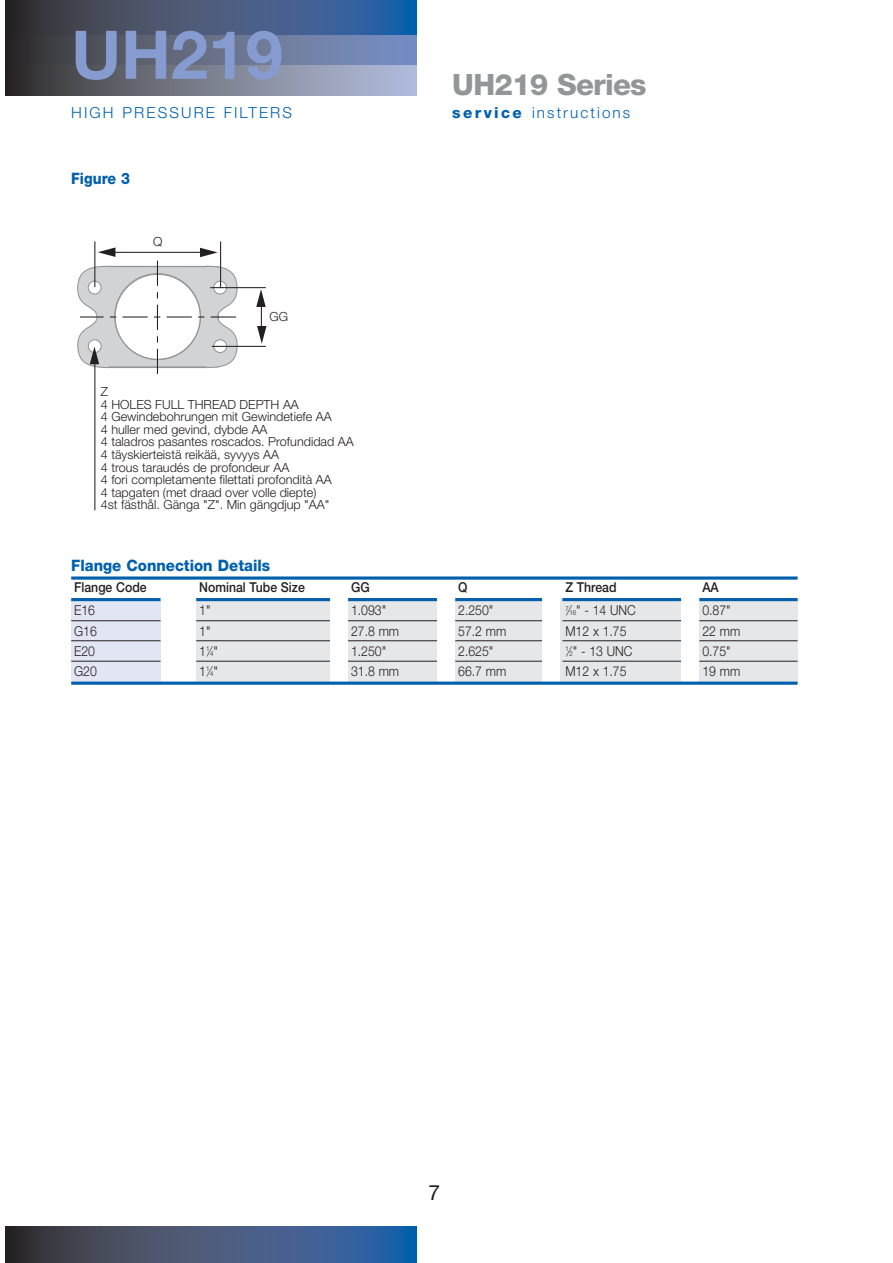
<style>
.page{position:relative;width:893px;height:1263px;background:#fff}
.page>*{position:absolute;margin:0;border:0;box-sizing:border-box;transform-origin:0 0}
.t1{font:700 67.2px "Helvetica Neue";color:#869cd0}
.t2{font:800 29.4px "Helvetica Neue";letter-spacing:-.025em;color:#939598}
.t3{font:21px "Helvetica Neue";color:#231f20}
.t4{font:800 15.75px "Helvetica Neue";color:#0060ae;scale:.95 1}
.t5{font:800 15.75px "Helvetica Neue";color:#0060ae;scale:.9 1}
.t6{font:300 15.15px "Helvetica Neue";letter-spacing:.14em;color:#0060ae}
.t7{font:300 13.65px "Helvetica Neue";color:#231f20;scale:.9 1}
.t8{font:500 13.65px "Helvetica Neue";color:#231f20;scale:.9 1}
.t9{font:300 12.6px/12.6px "Helvetica Neue";color:#231f20}
.s1{font-weight:800}
.s2{font-size:6.9px}
</style>
<div class="page">
<svg style="left:6px;top:0;width:410px;height:36px"></svg>
<svg style="left:6px;top:36px;width:410px;height:30px"></svg>
<svg style="left:6px;top:66px;width:410px;height:29px"></svg>
<svg style="left:6px;top:1226px;width:410px;height:36px"></svg>
<svg style="left:256px;top:289px;width:10px;height:18px"></svg>
<hr style="left:261px;top:302px;width:1px;height:31px;background:#231f20">
<svg style="left:257px;top:326px;width:9px;height:18px"></svg>
<hr style="left:94px;top:360px;width:1px;height:150px;background:#231f20">
<hr style="left:210px;top:287px;width:56px;height:1px;background:#231f20">
<hr style="left:220px;top:241px;width:1px;height:46px;background:#231f20">
<hr style="left:212px;top:346px;width:54px;height:1px;background:#231f20">
<hr style="left:94px;top:241px;width:1px;height:46px;background:#231f20">
<svg style="left:77px;top:247px;width:161px;height:128px"></svg>
<div style="left:196px;top:598px;width:601px;height:84px;background:#e6e7e8"></div>
<div style="left:71px;top:600px;width:90px;height:83px;background:#e2e5f4"></div>
<svg style="left:71px;top:576px;width:726px;height:4px"></svg>
<hr style="left:71px;top:598px;width:90px;height:3px;background:#0060ae">
<hr style="left:71px;top:620px;width:90px;height:1px;background:#231f20">
<hr style="left:196px;top:598px;width:134px;height:3px;background:#0060ae">
<hr style="left:699px;top:598px;width:98px;height:3px;background:#0060ae">
<hr style="left:348px;top:598px;width:89px;height:3px;background:#0060ae">
<hr style="left:455px;top:598px;width:89px;height:3px;background:#0060ae">
<hr style="left:562px;top:598px;width:119px;height:3px;background:#0060ae">
<hr style="left:196px;top:620px;width:134px;height:1px;background:#231f20">
<hr style="left:348px;top:620px;width:89px;height:1px;background:#231f20">
<hr style="left:455px;top:620px;width:89px;height:1px;background:#231f20">
<hr style="left:562px;top:620px;width:119px;height:1px;background:#231f20">
<hr style="left:699px;top:620px;width:98px;height:1px;background:#231f20">
<hr style="left:71px;top:641px;width:90px;height:1px;background:#231f20">
<hr style="left:196px;top:641px;width:134px;height:1px;background:#231f20">
<hr style="left:348px;top:641px;width:89px;height:1px;background:#231f20">
<hr style="left:455px;top:641px;width:89px;height:1px;background:#231f20">
<hr style="left:562px;top:641px;width:119px;height:1px;background:#231f20">
<hr style="left:699px;top:641px;width:98px;height:1px;background:#231f20">
<hr style="left:71px;top:661px;width:90px;height:1px;background:#231f20">
<hr style="left:196px;top:661px;width:134px;height:1px;background:#231f20">
<hr style="left:348px;top:661px;width:89px;height:1px;background:#231f20">
<hr style="left:455px;top:661px;width:89px;height:1px;background:#231f20">
<hr style="left:562px;top:661px;width:119px;height:1px;background:#231f20">
<hr style="left:699px;top:661px;width:98px;height:1px;background:#231f20">
<div style="left:330px;top:597px;width:18px;height:89px;background:#fff"></div>
<div style="left:437px;top:596px;width:18px;height:89px;background:#fff"></div>
<div style="left:542px;top:596px;width:18px;height:89px;background:#fff"></div>
<div style="left:681px;top:596px;width:18px;height:89px;background:#fff"></div>
<hr style="left:71px;top:682px;width:726px;height:3px;background:#0060ae">
<h1 class="t1" style="left:71px;top:31px;width:213px">UH219</h1>
<h2 class="t2" style="left:452px;top:74px;width:196px">UH219 Series</h2>
<p class="t6" style="left:71px;top:107px;width:222px">HIGH PRESSURE FILTERS</p>
<p class="t6" style="left:452px;top:107px;width:179px"><span class="s1">service</span> instructions</p>
<p class="t5" style="left:71px;top:173px;width:67px">Figure 3</p>
<p class="t9" style="left:153px;top:237px;width:11px">Q</p>
<p class="t9" style="left:269px;top:312px;width:20px">GG</p>
<p class="t9" style="left:101px;top:386px;width:254px">Z<br>4 HOLES FULL THREAD DEPTH AA<br>4 Gewindebohrungen mit Gewindetiefe AA<br>4 huller med gevind, dybde AA<br>4 taladros pasantes roscados. Profundidad AA 4 täyskierteistä reikää, syvyys AA<br>4 trous taraudés de profondeur AA<br>4 fori completamente filettati profondità AA<br>4 tapgaten (met draad over volle diepte)<br>4st fästhål. Gänga "Z". Min gängdjup "AA"</p>
<p class="t4" style="left:71px;top:560px;width:211px">Flange Connection Details</p>
<p class="t8" style="left:74px;top:583px;width:82px">Flange Code</p>
<p class="t8" style="left:199px;top:583px;width:119px">Nominal Tube Size</p>
<p class="t8" style="left:351px;top:583px;width:22px">GG</p>
<p class="t8" style="left:458px;top:583px;width:12px">Q</p>
<p class="t8" style="left:565px;top:583px;width:58px">Z Thread</p>
<p class="t8" style="left:702px;top:583px;width:20px">AA</p>
<p class="t7" style="left:74px;top:606px;width:25px">E16</p>
<p class="t7" style="left:199px;top:606px;width:14px">1"</p>
<p class="t7" style="left:351px;top:606px;width:41px">1.093"</p>
<p class="t7" style="left:458px;top:606px;width:41px">2.250"</p>
<p class="t7" style="left:565px;top:606px;width:80px"><sup>7</sup>⁄<span class="s2">16</span>" - 14 UNC</p>
<p class="t7" style="left:702px;top:606px;width:33px">0.87"</p>
<p class="t7" style="left:74px;top:626px;width:27px">G16</p>
<p class="t7" style="left:199px;top:626px;width:14px">1"</p>
<p class="t7" style="left:351px;top:626px;width:55px">27.8 mm</p>
<p class="t7" style="left:458px;top:626px;width:55px">57.2 mm</p>
<p class="t7" style="left:565px;top:626px;width:70px">M12 x 1.75</p>
<p class="t7" style="left:702px;top:626px;width:44px">22 mm</p>
<p class="t7" style="left:74px;top:646px;width:25px">E20</p>
<p class="t7" style="left:199px;top:646px;width:22px">1<sup>1</sup>⁄<span class="s2">4</span>"</p>
<p class="t7" style="left:351px;top:646px;width:41px">1.250"</p>
<p class="t7" style="left:458px;top:646px;width:41px">2.625"</p>
<p class="t7" style="left:565px;top:646px;width:76px"><sup>1</sup>⁄<span class="s2">2</span>" - 13 UNC</p>
<p class="t7" style="left:702px;top:646px;width:33px">0.75"</p>
<p class="t7" style="left:74px;top:666px;width:27px">G20</p>
<p class="t7" style="left:199px;top:666px;width:22px">1<sup>1</sup>⁄<span class="s2">4</span>"</p>
<p class="t7" style="left:351px;top:666px;width:55px">31.8 mm</p>
<p class="t7" style="left:458px;top:666px;width:55px">66.7 mm</p>
<p class="t7" style="left:565px;top:666px;width:70px">M12 x 1.75</p>
<p class="t7" style="left:702px;top:666px;width:44px">19 mm</p>
<h3 class="t3" style="left:429px;top:1185px;width:13px">7</h3>
</div>
